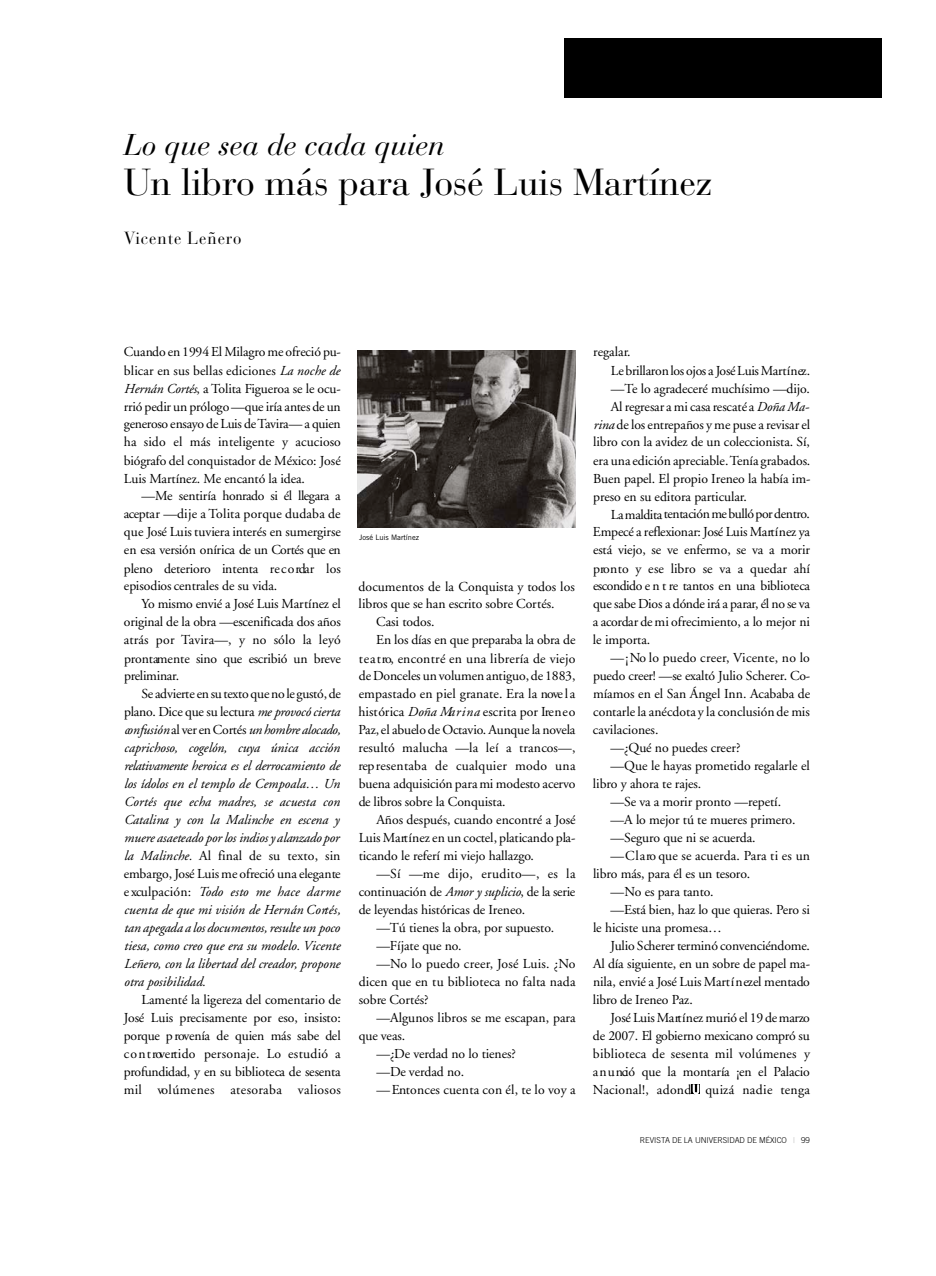
<style>
.page{position:relative;width:936px;height:1276px;background:#fff}
.page>*{position:absolute;margin:0;border:0;box-sizing:border-box;transform-origin:0 0}
.t1{font:37.35px "Bauer Bodoni";letter-spacing:-.005em;color:#000}
.t2{font:italic 29.85px "Bauer Bodoni";letter-spacing:-.01em;color:#000}
.t3{font:17.4px "Bauer Bodoni";letter-spacing:.055em;color:#000;scale:.95 1}
.t4{font:13.65px/18px "Adobe Garamond";letter-spacing:-.005em;color:#000;text-align:justify}
.t5{font:italic 13.65px/18px "Adobe Garamond";letter-spacing:-.005em;color:#000;text-align:justify}
.t6{font:13.65px "Adobe Garamond";letter-spacing:-.025em;color:#000}
.t7{font:13.65px "Adobe Garamond";letter-spacing:.015em;color:#000}
.t8{font:13.65px "Adobe Garamond";letter-spacing:.02em;color:#000}
.t9{font:300 8.1px "Trade Gothic";letter-spacing:-.01em;color:#000}
.t10{font:7.5px "Trade Gothic";letter-spacing:-.005em;color:#000}
.s1{font-style:italic}
.s2{font-style:normal}
.s3{font-weight:400;color:#bfbfbf}
</style>
<div class="page">
<div style="left:564px;top:38px;width:317px;height:60px;background:#000"></div>
<img style="left:358px;top:350px;width:218px;height:177px">
<svg style="left:691px;top:1084px;width:9px;height:10px"></svg>
<svg style="left:692px;top:1084px;width:7px;height:10px"></svg>
<h2 class="t2" style="left:124px;top:133px;width:322px">Lo que sea de cada quien</h2>
<h1 class="t1" style="left:124px;top:167px;width:590px">Un libro más para José Luis Martínez</h1>
<p class="t3" style="left:124px;top:231px;width:125px">Vicente Leñero</p>
<p class="t4" style="left:124px;top:344px;width:218px">Cuando en1994El Mila g ro me ofreció p u&shy;blicar en sus bellas ediciones <span class="s1">La noche de Hernán Cortés</span>, a Tolita Figueroa se le ocu&shy;rrió pedir un prólogo —que iría antes de un g e n e roso ensayo de Luis de Tavira— a quien ha sido el más inteligente y acucioso b ió g ra fo del conquistador de México: José Luis Martínez. Me encantó la idea.</p>
<p class="t4" style="left:124px;top:488px;width:218px;text-indent:18px">— Me sentiría honrado si él llegara a aceptar —dije a Tolita porque dudaba de que José Luis tuviera interés en sumergirse en esa versión onírica de un Cortés que en p le n o d e te rio ro intenta re c o rdar los episodios centrales de su vida.</p>
<p class="t4" style="left:124px;top:596px;width:218px;text-indent:18px">Yo mismo envié a José Luis Martínez el original de la obra —escenificada dos años atrás por Tavira—, y no sólo la leyó p ro n tam e n te sino que escribió un bre ve p re lim in a r.</p>
<p class="t5" style="left:124px;top:686px;width:218px;text-indent:18px"><span class="s2">Se advierteensutexto queno le gustó,de p la n o. Dice que su lectura</span> me provocó cierta co n fu sió n <span class="s2">al verenCortés</span> un hombre alocado, ca p rich o so, cogelón, cuya única acción rela tivam en te h eroica es el derrocamiento de los ídolos en el templo de Cempoala… Un C o rtés que echa madres, se acuesta con Catalina y con la Malinche en escena y m u ere asaeteado por los indios y alanzado por la Malinche. <span class="s2">Al final de su texto, sin embargo, José Luis me ofre c ió una elegante e xculpación:</span> Todo esto me hace d a rm e cuenta de que mi visión de He rnán C o rté s, tan apegada a los documentos, resu lte un poco tiesa, como creo que era su modelo. Vicente Leñero, con la libertad del creador, propone otra posibilidad.</p>
<p class="t4" style="left:124px;top:992px;width:218px;text-indent:18px">Lamenté la ligereza del comentario de José Luis precisamente por eso, insisto: p o rq u e p rovenía de quien más sabe del c o n t rove rtid o personaje. Lo estudió a p ro fu n d id a d , y en su biblioteca de sesenta mil vo lú m e n e s atesoraba va lio s o s</p>
<p class="t10" style="left:359px;top:534px;width:61px">José Luis Martínez</p>
<p class="t4" style="left:358px;top:578px;width:218px">documentos de la Conquista y todos los</p>
<p class="t4" style="left:358px;top:596px;width:197px">libros que se han escrito sobre Cortés.</p>
<p class="t4" style="left:376px;top:614px;width:60px">Casi todos.</p>
<p class="t4" style="left:376px;top:632px;width:201px">En los días en que preparaba la obra de</p>
<p class="t7" style="left:358px;top:653px;width:218px">t e a t ro, encontré en una librería de viejo</p>
<p class="t4" style="left:358px;top:668px;width:218px">de Donceles un volumenantiguo, de 1883,</p>
<p class="t4" style="left:359px;top:686px;width:218px">empastado en piel granate. Era la nove l a</p>
<p class="t4" style="left:358px;top:704px;width:218px">histórica <span class="s1">Doña Ma r i n a</span> escrita por Ire n e o</p>
<p class="t4" style="left:358px;top:722px;width:218px">Paz,el abuelo de Oc ta v io. Aunque la nove la</p>
<p class="t4" style="left:358px;top:740px;width:218px">resultó malucha —la leí a trancos—,</p>
<p class="t8" style="left:358px;top:760px;width:218px">rep resentaba de cualquier modo una</p>
<p class="t4" style="left:359px;top:776px;width:218px">buena adquisición para mi modesto acervo</p>
<p class="t4" style="left:359px;top:794px;width:148px">de libro s sobre la Conquista.</p>
<p class="t4" style="left:376px;top:812px;width:201px">Años después, cuando encontré a José</p>
<p class="t4" style="left:358px;top:830px;width:218px">Luis Ma rtín ez en un coctel, platicando pla-</p>
<p class="t4" style="left:358px;top:848px;width:177px">ticando le referí mi viejo hallazgo.</p>
<p class="t8" style="left:376px;top:868px;width:201px">—Sí —me dijo, erudito—, es la</p>
<p class="t4" style="left:359px;top:884px;width:218px">continuación de <span class="s1">Amor y suplicio</span>, de la serie</p>
<p class="t4" style="left:359px;top:902px;width:168px">de leyendas históricas de Ireneo.</p>
<p class="t4" style="left:376px;top:920px;width:179px">—Tú tienes la obra, por supuesto.</p>
<p class="t4" style="left:376px;top:938px;width:87px">—Fíjate que no.</p>
<p class="t4" style="left:359px;top:956px;width:218px;text-indent:18px">— No lo puedo cre e r, José Luis. ¿No dicen que en tu biblioteca no falta nada sobre Cortés?</p>
<p class="t4" style="left:376px;top:1010px;width:201px">—Algunos libros se me escapan, para</p>
<p class="t4" style="left:359px;top:1028px;width:48px">que veas.</p>
<p class="t4" style="left:376px;top:1046px;width:141px">—¿De verdad no lo tienes?</p>
<p class="t4" style="left:376px;top:1064px;width:89px">—De verdad no.</p>
<p class="t7" style="left:376px;top:1084px;width:201px">— Entonces cuenta con él, te lo voy a</p>
<p class="t4" style="left:593px;top:344px;width:39px">regalar.</p>
<p class="t4" style="left:610px;top:363px;width:201px">Lebrillaronlos ojos a José LuisMa rtín ez .</p>
<p class="t4" style="left:610px;top:380px;width:201px">—Te lo agradeceré muchísimo —dijo.</p>
<p class="t4" style="left:610px;top:398px;width:200px">Al re g resar a mi casa rescaté a <span class="s1">Doña Ma-</span></p>
<p class="t4" style="left:593px;top:416px;width:218px"><span class="s1">rin a</span> de los entrepaños yme puse a revisar el</p>
<p class="t4" style="left:593px;top:434px;width:218px">libro con la avidez de un coleccionista. Sí,</p>
<p class="t4" style="left:593px;top:452px;width:218px">era una edición apreciable. Tenía grabados.</p>
<p class="t4" style="left:593px;top:470px;width:219px">Buen papel. El propio Ireneo la había im-</p>
<p class="t4" style="left:593px;top:488px;width:155px">preso en su editora particular.</p>
<p class="t6" style="left:610px;top:508px;width:200px">Lamaldita tentaciónmebullópordentro.</p>
<p class="t4" style="left:593px;top:524px;width:218px">Empecé a reflexionar: José Luis Ma rtín ez ya</p>
<p class="t4" style="left:593px;top:542px;width:218px">está viejo, se ve enfermo, se va a morir</p>
<p class="t4" style="left:593px;top:560px;width:218px">p ro n to y ese libro se va a quedar ahí</p>
<p class="t6" style="left:593px;top:580px;width:218px">escondido e n t re tantos en una biblioteca</p>
<p class="t6" style="left:593px;top:598px;width:218px">que sabe Dio s a dónde irá a parar, él no se va</p>
<p class="t4" style="left:593px;top:614px;width:218px">a acordar de mi ofrecimiento, a lo mejor ni</p>
<p class="t4" style="left:593px;top:632px;width:59px">le importa.</p>
<p class="t7" style="left:610px;top:652px;width:201px">— ¡ No lo puedo cre e r, Vicente, no lo</p>
<p class="t4" style="left:593px;top:668px;width:219px">puedo creer! —se exaltó Julio Scherer. Co-</p>
<p class="t4" style="left:593px;top:686px;width:219px">míamos en el San Ángel Inn. Acababa de</p>
<p class="t4" style="left:593px;top:704px;width:218px">contarle la anécdota y la conclusión de mis</p>
<p class="t4" style="left:593px;top:722px;width:67px">cavilaciones.</p>
<p class="t4" style="left:610px;top:740px;width:131px">—¿Qué no puedes creer?</p>
<p class="t4" style="left:610px;top:758px;width:201px">—Que le hayas prometido regalarle el</p>
<p class="t4" style="left:593px;top:776px;width:110px">libro y ahora te rajes.</p>
<p class="t4" style="left:610px;top:794px;width:172px">—Se va a morir pronto —repetí.</p>
<p class="t4" style="left:610px;top:812px;width:186px">—A lo mejor tú te mueres primero.</p>
<p class="t4" style="left:610px;top:830px;width:147px">—Seguro que ni se acuerda.</p>
<p class="t4" style="left:610px;top:848px;width:201px">— C l a ro que se acuerda. Para ti es un</p>
<p class="t4" style="left:593px;top:866px;width:159px">libro más, para él es un tesoro.</p>
<p class="t4" style="left:610px;top:884px;width:104px">—No es para tanto.</p>
<p class="t4" style="left:610px;top:902px;width:201px">—Está bien, haz lo que quieras. Pero si</p>
<p class="t4" style="left:593px;top:920px;width:130px">le hiciste una promesa…</p>
<p class="t4" style="left:610px;top:938px;width:201px">Julio Scherer terminó conve n c ié n d o m e .</p>
<p class="t4" style="left:593px;top:956px;width:218px">Al día siguiente, en un sobre de papel ma-</p>
<p class="t4" style="left:593px;top:974px;width:218px">nila, envié a José Luis Ma rt í n ezel mentado</p>
<p class="t4" style="left:593px;top:992px;width:101px">lib ro de Ireneo Paz.</p>
<p class="t6" style="left:610px;top:1012px;width:201px">José Luis Ma rtín ez murió el 19 demarzo</p>
<p class="t4" style="left:593px;top:1028px;width:218px">de 2007. El gobierno mexicano compró su</p>
<p class="t7" style="left:593px;top:1048px;width:218px">biblioteca de sesenta mil volúmenes y</p>
<p class="t4" style="left:593px;top:1064px;width:218px">a n u nció que la montaría ¡en el Pa la c io</p>
<p class="t8" style="left:593px;top:1084px;width:218px">Na c io n a l!, adonde quizá nadie tenga</p>
<p class="t9" style="left:640px;top:1137px;width:172px">REVISTA DE LA UNIVERSIDAD DE MÉXICO <span class="s3">|</span> 99</p>
</div>
